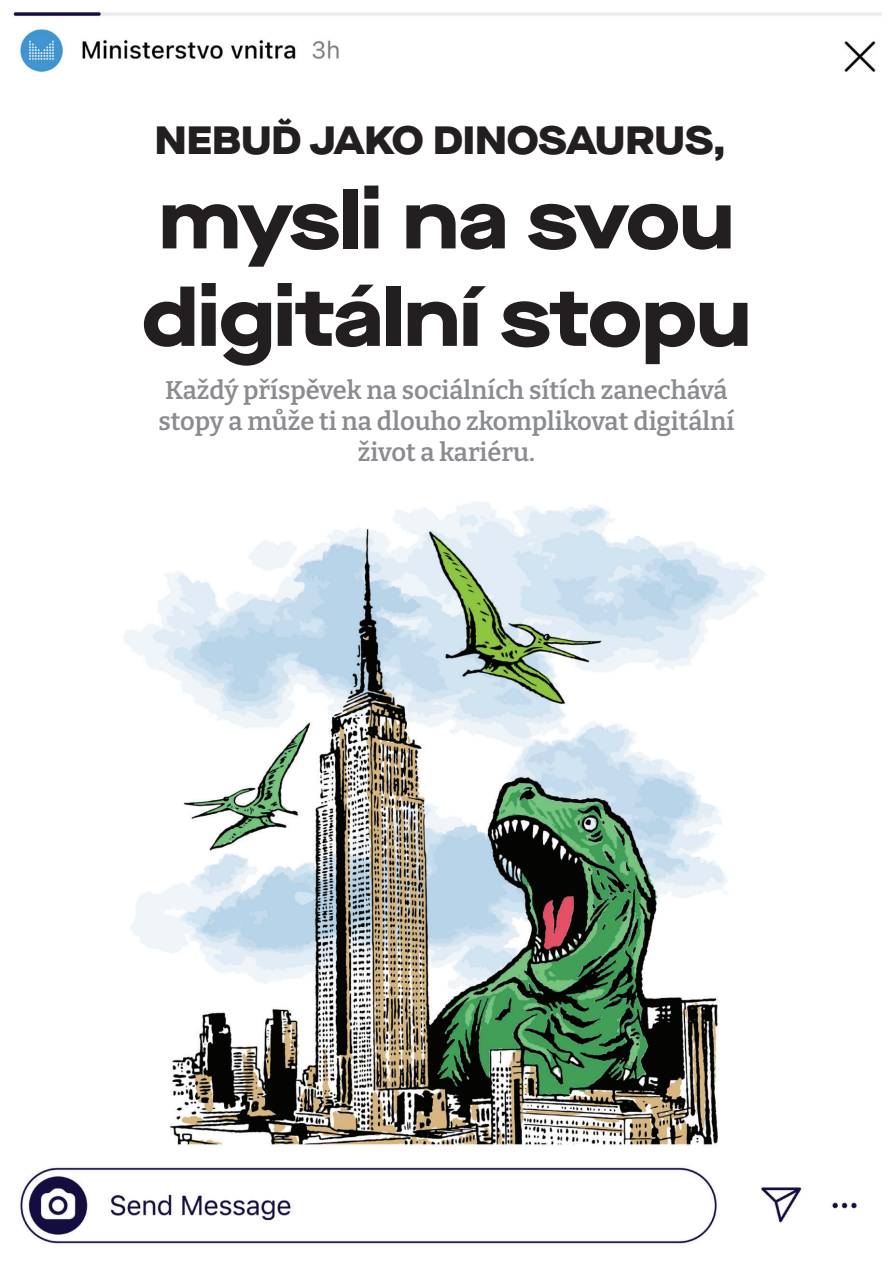
<style>
.page{position:relative;width:893px;height:1263px;background:#fff}
.page>*{position:absolute;margin:0;border:0;box-sizing:border-box;transform-origin:0 0}
.t1{font:800 expanded 81.15px/97.5px "Maison Neue";color:#231f20}
.t2{font:900 expanded 39.45px "Maison Neue";color:#231f20}
.t3{font:600 25.5px/30.6px "Bitter";color:#8a8c8f;text-align:center}
</style>
<div class="page">
<img style="left:13px;top:11px;width:869px;height:1233px">
<h2 class="t2" style="left:155px;top:117px;width:573px">NEBUĎ JAKO DINOSAURUS,</h2>
<h1 class="t1" style="left:142px;top:172px;width:610px">mysli na svou digitální stopu</h1>
<p class="t3" style="left:158px;top:375px;width:577px">Každý příspěvek na sociálních sítích zanechává stopy a může ti na dlouho zkomplikovat digitální život a kariéru.</p>
</div>
